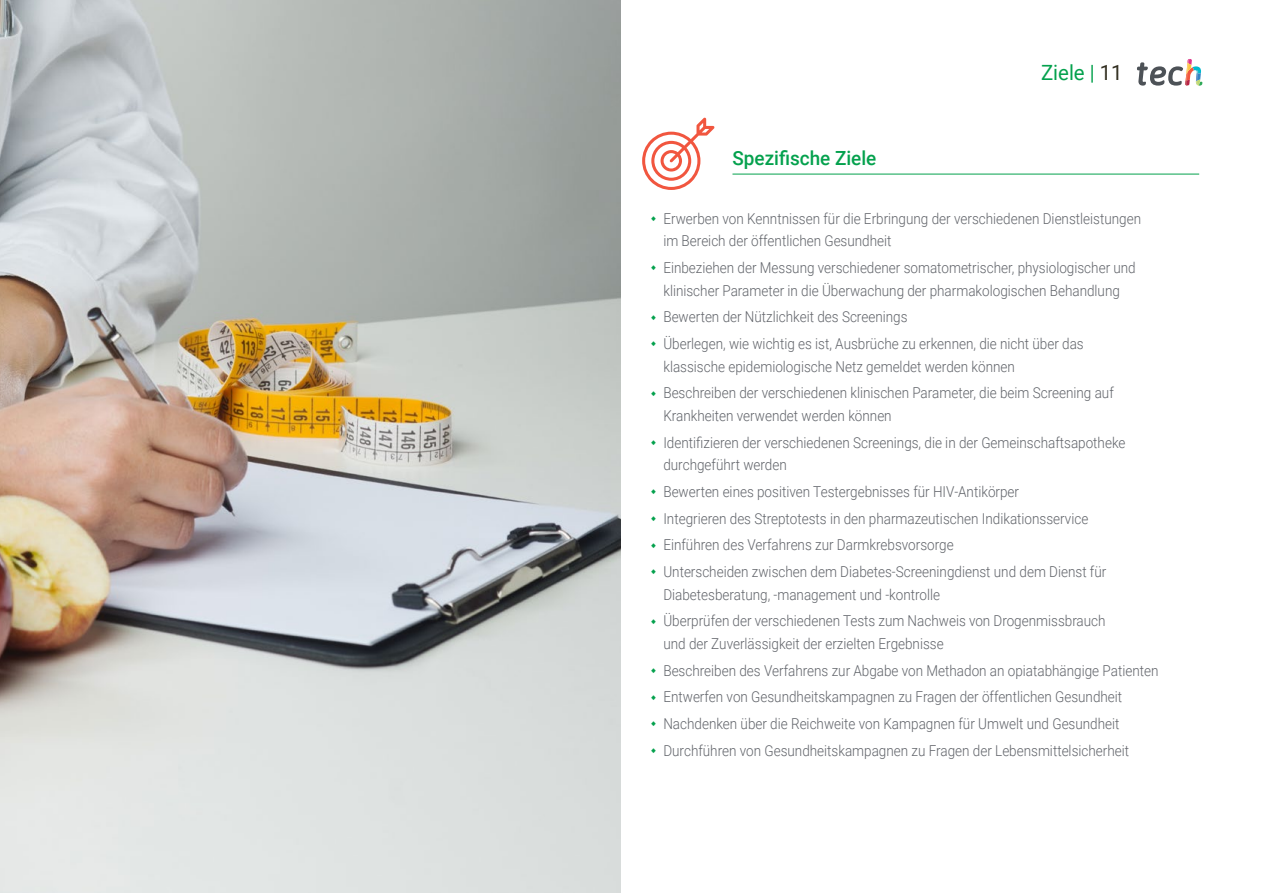
<style>
.page{position:relative;width:1263px;height:893px;background:#fff}
.page>*{position:absolute;margin:0;border:0;box-sizing:border-box;transform-origin:0 0}
.t1{font:21px "Roboto";color:#04a14d}
.t2{font:500 19.5px "Roboto";color:#04a14d}
.t3{font:300 15px/26.7px "Roboto";color:#61646a;scale:.9 1}
.s1{color:#312e20}
</style>
<div class="page">
<img style="left:0;top:0;width:621px;height:893px">
<svg style="left:1137px;top:59px;width:65px;height:27px"></svg>
<svg style="left:642px;top:118px;width:72px;height:72px"></svg>
<hr style="left:732px;top:174px;width:467px;height:1px;background:#04a14d">
<h2 class="t2" style="left:732px;top:144px;width:145px">Spezifische Ziele</h2>
<h1 class="t1" style="left:1041px;top:57px;width:83px">Ziele | <span class="s1">11</span></h1>
<p class="t3" style="left:663px;top:207px;width:532px;line-height:22.5px">Erwerben von Kenntnissen für die Erbringung der verschiedenen Dienstleistungen im Bereich der öffentlichen Gesundheit</p>
<p class="t3" style="left:663px;top:256px;width:526px;line-height:22.5px">Einbeziehen der Messung verschiedener somatometrischer, physiologischer und klinischer Parameter in die Überwachung der pharmakologischen Behandlung</p>
<p class="t3" style="left:663px;top:303px;width:469px">Bewerten der Nützlichkeit des Screenings<br>Überlegen, wie wichtig es ist, Ausbrüche zu erkennen, die nicht über das</p>
<p class="t3" style="left:663px;top:352px;width:502px">klassische epidemiologische Netz gemeldet werden können<br>Beschreiben der verschiedenen klinischen Parameter, die beim Screening auf</p>
<p class="t3" style="left:663px;top:402px;width:515px">Krankheiten verwendet werden können<br>Identifizieren der verschiedenen Screenings, die in der Gemeinschaftsapotheke</p>
<p class="t3" style="left:663px;top:451px;width:494px">durchgeführt werden<br>Bewerten eines positiven Testergebnisses für HIV-Antikörper<br>Integrieren des Streptotests in den pharmazeutischen Indikationsservice Einführen des Verfahrens zur Darmkrebsvorsorge<br>Unterscheiden zwischen dem Diabetes-Screeningdienst und dem Dienst für</p>
<p class="t3" style="left:663px;top:580px;width:493px">Diabetesberatung, -management und -kontrolle<br>Überprüfen der verschiedenen Tests zum Nachweis von Drogenmissbrauch</p>
<p class="t3" style="left:663px;top:630px;width:552px">und der Zuverlässigkeit der erzielten Ergebnisse<br>Beschreiben des Verfahrens zur Abgabe von Methadon an opiatabhängige Patienten Entwerfen von Gesundheitskampagnen zu Fragen der öffentlichen Gesundheit Nachdenken über die Reichweite von Kampagnen für Umwelt und Gesundheit Durchführen von Gesundheitskampagnen zu Fragen der Lebensmittelsicherheit</p>
</div>
